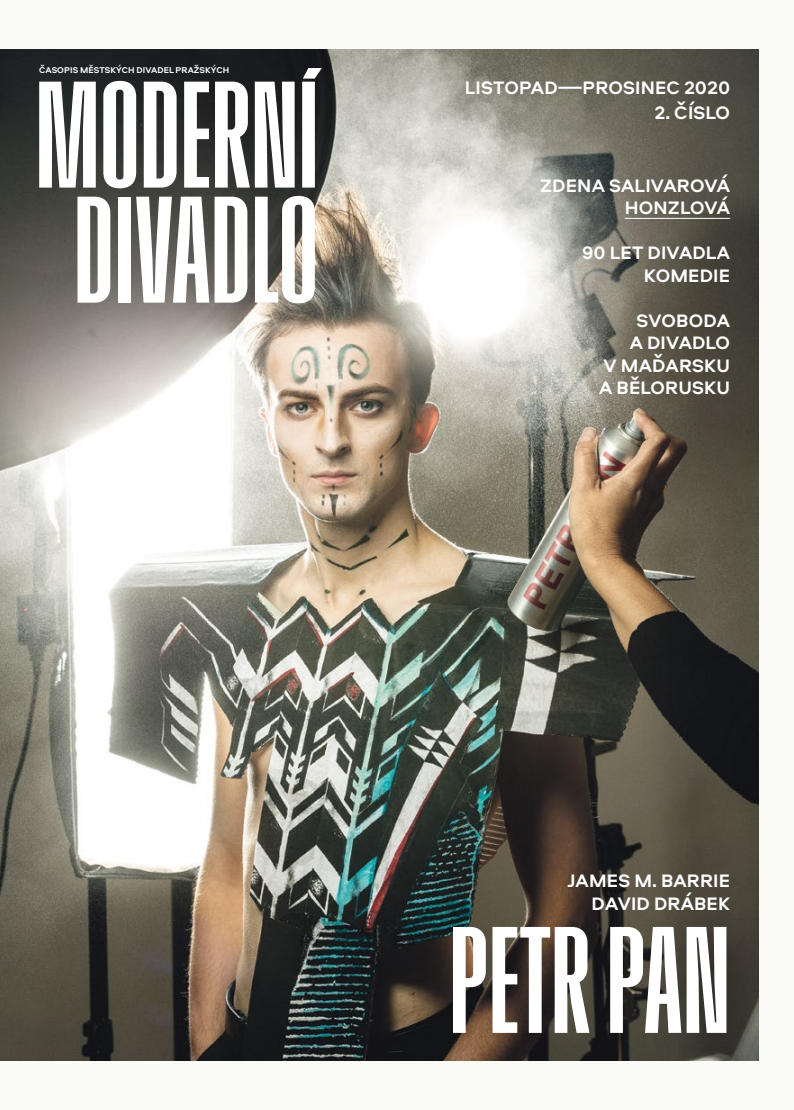
<style>
.page{position:relative;width:794px;height:1110px;background:#fff}
.page>*{position:absolute;margin:0;border:0;box-sizing:border-box;transform-origin:0 0}
.t1{font:151.25px/115px "Kabaret";color:#fff}
.t2{font:700 18.75px/22.5px "Aeroport";letter-spacing:.01em;color:#fff;text-align:right}
.t3{font:700 8.75px "Aeroport";letter-spacing:.01em;color:#fff}
</style>
<div class="page">
<div style="left:0;top:0;width:794px;height:1109px;background:#fafaf7"></div>
<img style="left:0;top:50px;width:758px;height:1009px">
<hr style="left:625px;top:218px;width:105px;height:1px;background:#fff">
<p class="t3" style="left:39px;top:64px;width:192px">ČASOPIS MĚSTSKÝCH DIVADEL PRAŽSKÝCH</p>
<h1 class="t1" style="left:35px;top:81px;width:285px">MODERNÍ<br>DIVADLO</h1>
<p class="t2" style="left:465px;top:76px;width:267px">LISTOPAD—PROSINEC 2020</p>
<p class="t2" style="left:654px;top:101px;width:77px">2. ČÍSLO</p>
<p class="t2" style="left:540px;top:173px;width:191px">ZDENA SALIVAROVÁ<br>HONZLOVÁ</p>
<p class="t2" style="left:582px;top:241px;width:150px">90 LET DIVADLA<br>KOMEDIE</p>
<p class="t2" style="left:599px;top:308px;width:132px">SVOBODA<br>A DIVADLO<br>V MAĎARSKU<br>A BĚLORUSKU</p>
<p class="t2" style="left:567px;top:868px;width:164px">JAMES M. BARRIE<br>DAVID DRÁBEK</p>
<h1 class="t1" style="left:449px;top:925px;width:282px">PETR PAN</h1>
</div>
